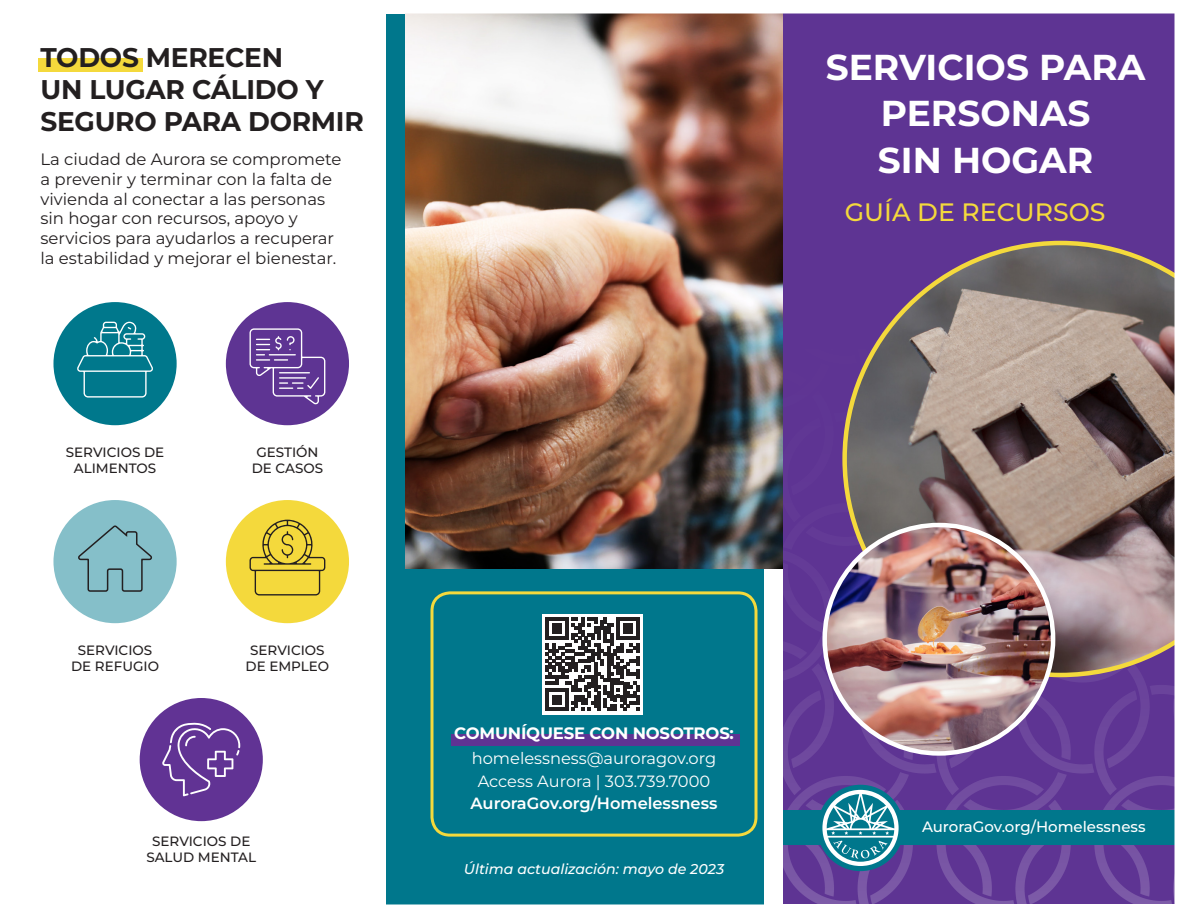
<style>
.page{position:relative;width:1188px;height:918px;background:#fff}
.page>*{position:absolute;margin:0;border:0;box-sizing:border-box;transform-origin:0 0}
.t1{font:700 36px/46.5px "Montserrat";color:#fff;text-align:center}
.t2{font:700 27px/32.4px "Montserrat";letter-spacing:-.01em;color:#231f20}
.t3{font:500 25.2px "Montserrat";color:#f4d93c}
.t4{font:16.5px/19.8px "Montserrat";color:#231f20}
.t5{font:700 16.5px "Montserrat";letter-spacing:-.01em;color:#fff}
.t6{font:16.2px "Montserrat";color:#fff}
.t7{font:600 16.2px "Montserrat";color:#fff}
.t8{font:500 15px "Montserrat";color:#fff}
.t9{font:italic 500 14.25px "Montserrat";color:#fff}
.t10{font:500 13.5px/16.2px "Montserrat";color:#231f20;text-align:center}
</style>
<div class="page">
<img style="left:38px;top:13px;width:1137px;height:892px">
<p class="t2" style="left:40px;top:40px;width:325px">TODOS MERECEN<br>UN LUGAR CÁLIDO Y<br>SEGURO PARA DORMIR</p>
<p class="t4" style="left:40px;top:149px;width:302px">La ciudad de Aurora se compromete a prevenir y terminar con la falta de vivienda al conectar a las personas sin hogar con recursos, apoyo y servicios para ayudarlos a recuperar la estabilidad y mejorar el bienestar.</p>
<p class="t10" style="left:66px;top:443px;width:100px">SERVICIOS DE<br>ALIMENTOS</p>
<p class="t10" style="left:256px;top:443px;width:64px">GESTIÓN</p>
<p class="t10" style="left:252px;top:460px;width:73px">DE CASOS</p>
<p class="t10" style="left:78px;top:641px;width:76px">SERVICIOS</p>
<p class="t10" style="left:71px;top:658px;width:89px">DE REFUGIO</p>
<p class="t10" style="left:246px;top:641px;width:85px">SERVICIOS<br>DE EMPLEO</p>
<p class="t10" style="left:152px;top:832px;width:100px">SERVICIOS DE</p>
<p class="t10" style="left:146px;top:848px;width:111px">SALUD MENTAL</p>
<p class="t5" style="left:454px;top:723px;width:281px">COMUNÍQUESE CON NOSOTROS:</p>
<p class="t6" style="left:472px;top:747px;width:246px">homelessness@auroragov.org</p>
<p class="t6" style="left:478px;top:770px;width:234px">Access Aurora | 303.739.7000</p>
<p class="t7" style="left:471px;top:793px;width:248px">AuroraGov.org/Homelessness</p>
<p class="t9" style="left:464px;top:859px;width:262px">Última actualización: mayo de 2023</p>
<p class="t1" style="left:826px;top:43px;width:321px">SERVICIOS PARA<br>PERSONAS<br>SIN HOGAR</p>
<p class="t3" style="left:845px;top:195px;width:262px">GUÍA DE RECURSOS</p>
<p class="t8" style="left:922px;top:817px;width:225px">AuroraGov.org/Homelessness</p>
</div>
